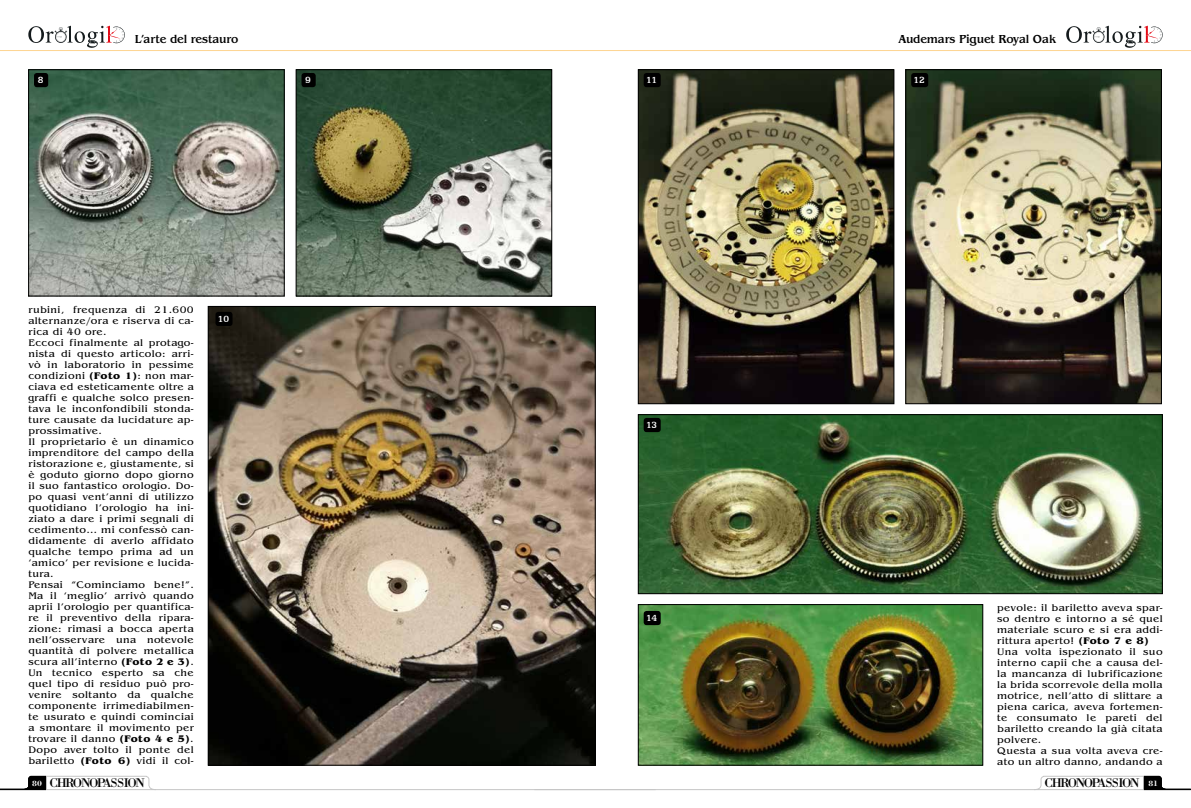
<style>
.page{position:relative;width:1191px;height:808px;background:#fff}
.page>*{position:absolute;margin:0;border:0;box-sizing:border-box;transform-origin:0 0}
.t1{font:13px "Bodoni Std";letter-spacing:-.105em;color:#000}
.t2{font:500 12px "Benguiat Std";letter-spacing:-.015em;color:#000;scale:.95 1}
.t3{font:10px/11px "Benguiat Std";letter-spacing:.035em;color:#000;scale:1.07 1}
.t4{font:700 10px "Egyptian 505 BT";letter-spacing:-.015em;color:#fff}
.t5{font:700 8px "Bodoni Std";color:#fff}
.s1{font-weight:700}
.s2{font-weight:700;font-size:8px;color:#fff}
</style>
<div class="page">
<svg style="left:0;top:775px;width:1191px;height:15px"></svg>
<hr style="left:0;top:50px;width:1191px;height:1px;background:#fdd491">
<svg style="left:28px;top:26px;width:97px;height:22px"></svg>
<svg style="left:1066px;top:26px;width:96px;height:22px"></svg>
<img style="left:30px;top:71px;width:252px;height:223px">
<div style="left:28px;top:69px;width:256px;height:227px;border:1px solid #000"></div>
<div style="left:34px;top:73px;width:14px;height:14px;background:#000;border-radius:3px"></div>
<img style="left:298px;top:71px;width:252px;height:223px">
<div style="left:296px;top:69px;width:256px;height:227px;border:1px solid #000"></div>
<div style="left:301px;top:73px;width:15px;height:14px;background:#000;border-radius:3px"></div>
<img style="left:210px;top:308px;width:383px;height:455px">
<img style="left:640px;top:71px;width:252px;height:331px">
<div style="left:638px;top:69px;width:256px;height:335px;border:1px solid #000"></div>
<div style="left:643px;top:73px;width:17px;height:14px;background:#000;border-radius:3px"></div>
<img style="left:907px;top:71px;width:252px;height:331px">
<div style="left:905px;top:69px;width:256px;height:335px;border:1px solid #000"></div>
<div style="left:911px;top:73px;width:17px;height:14px;background:#000;border-radius:3px"></div>
<div style="left:215px;top:312px;width:17px;height:14px;background:#000;border-radius:3px"></div>
<img style="left:640px;top:416px;width:520px;height:176px">
<div style="left:638px;top:414px;width:524px;height:180px;border:1px solid #000"></div>
<div style="left:643px;top:418px;width:17px;height:14px;background:#000;border-radius:3px"></div>
<img style="left:640px;top:606px;width:341px;height:157px">
<div style="left:638px;top:604px;width:345px;height:161px;border:1px solid #000"></div>
<div style="left:643px;top:611px;width:17px;height:14px;background:#000;border-radius:3px"></div>
<p class="t2" style="left:135px;top:32px;width:110px">L’arte del restauro</p>
<p class="t2" style="left:898px;top:32px;width:167px">Audemars Piguet Royal Oak</p>
<p class="t4" style="left:38px;top:74px;width:7px">8</p>
<p class="t4" style="left:305px;top:74px;width:7px">9</p>
<p class="t4" style="left:646px;top:74px;width:13px">11</p>
<p class="t4" style="left:913px;top:74px;width:13px">12</p>
<p class="t3" style="left:28px;top:304px;width:156px">rubini, frequenza di 21.600 alternanze/ora e riserva di ca&shy;rica di 40 ore.<br>Eccoci finalmente al protago&shy;nista di questo articolo: arri&shy;vò in laboratorio in pessime condizioni <span class="s1">(Foto 1)</span>: non mar&shy;ciava ed esteticamente oltre a graffi e qualche solco presen&shy;tava le inconfondibili stonda&shy;ture causate da lucidature ap&shy;prossimative.<br>Il proprietario è un dinamico imprenditore del campo della ristorazione e, giustamente, si è goduto giorno dopo giorno il suo fantastico orologio. Do&shy;po quasi vent’anni di utilizzo quotidiano l’orologio ha ini&shy;ziato a dare i primi segnali di cedimento… mi confessò can&shy;didamente di averlo affidato qualche tempo prima ad un ‘amico’ per revisione e lucida&shy;tura.<br>Pensai “Cominciamo bene!”.<br>Ma il ‘meglio’ arrivò quando aprii l’orologio per quantifica&shy;re il preventivo della ripara&shy;zione: rimasi a bocca aperta nell’osservare una notevole quantità di polvere metallica scura all’interno <span class="s1">(Foto 2 e 3)</span>.<br>Un tecnico esperto sa che quel tipo di residuo può pro&shy;venire soltanto da qualche componente irrimediabilmen&shy;te usurato e quindi cominciai a smontare il movimento per trovare il danno <span class="s1">(Foto 4 e 5)</span>.<br>Dopo aver tolto il ponte del bariletto <span class="s1">(Foto 6)</span> vidi il col-</p>
<p class="t4" style="left:218px;top:313px;width:13px">10</p>
<p class="t4" style="left:646px;top:419px;width:13px">13</p>
<p class="t4" style="left:646px;top:612px;width:13px">14</p>
<p class="t3" style="left:997px;top:603px;width:156px">pevole: il bariletto aveva spar&shy;so dentro e intorno a sé quel materiale scuro e si era addi&shy;rittura aperto! <span class="s1">(Foto 7 e 8)<br></span>Una volta ispezionato il suo interno capii che a causa del&shy;la mancanza di lubrificazione la brida scorrevole della molla motrice, nell’atto di slittare a piena carica, aveva fortemen&shy;te consumato le pareti del bariletto creando la già citata polvere.<br>Questa a sua volta aveva cre&shy;ato un altro danno, andando a</p>
<h1 class="t1" style="left:32px;top:775px;width:114px"><span class="s2">80</span> CHRONOPASSION</h1>
<h1 class="t1" style="left:1044px;top:775px;width:115px">CHRONOPASSION <span class="s2">35</span></h1>
<p class="t5" style="left:32px;top:778px;width:11px">34</p>
<p class="t5" style="left:1148px;top:778px;width:11px">81</p>
</div>
